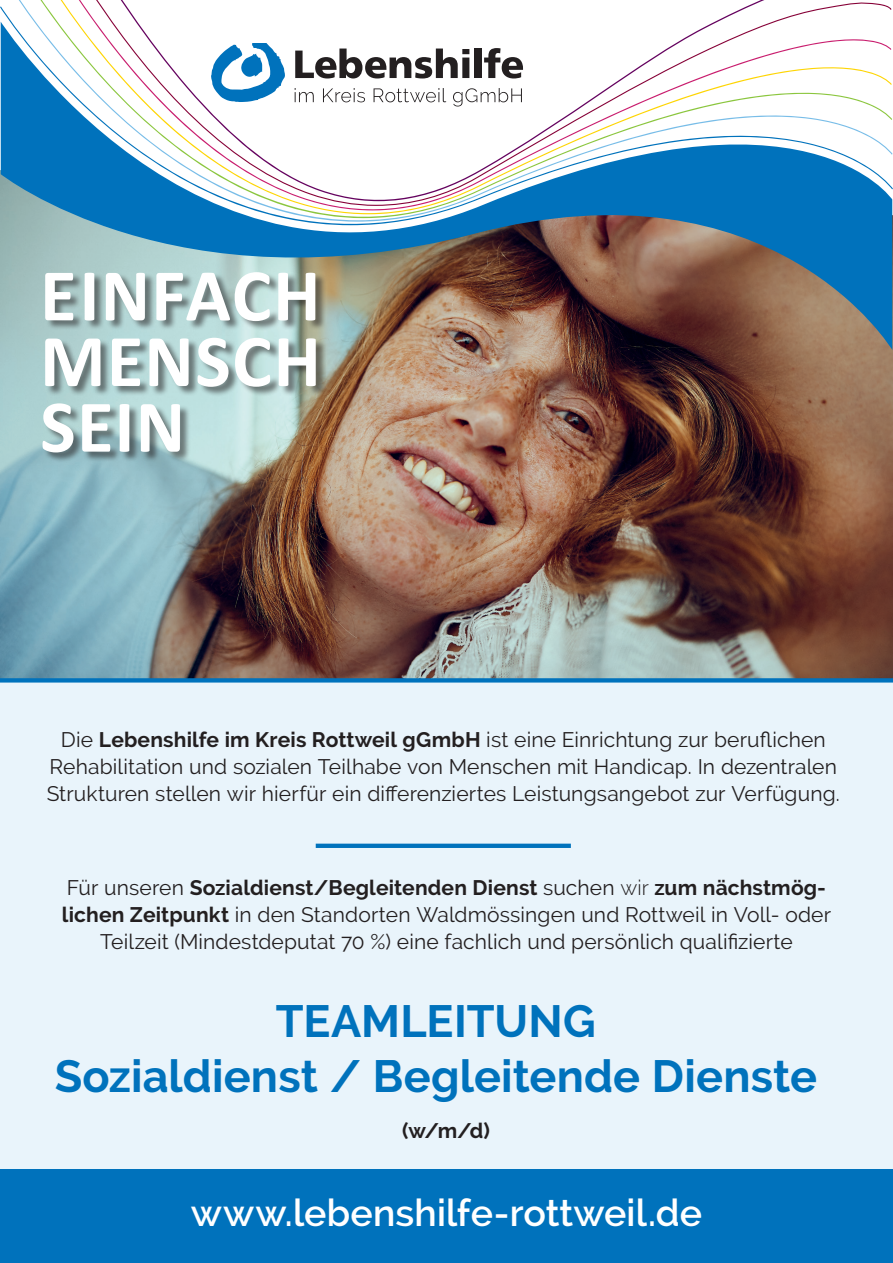
<style>
.page{position:relative;width:893px;height:1263px;background:#fff}
.page>*{position:absolute;margin:0;border:0;box-sizing:border-box;transform-origin:0 0}
.t1{font:700 45px/55.5px "Raleway";letter-spacing:.005em;color:#0072bc;text-align:center}
.t2{font:600 37.5px "Raleway";letter-spacing:.005em;color:#fff}
.t3{font:21px/27px "Raleway";letter-spacing:.005em;color:#231f20}
.t4{font:700 21px "Raleway";color:#231f20}
.s1{font-weight:700}
.s2{font-weight:300}
</style>
<div class="page">
<div style="left:0;top:682px;width:893px;height:487px;background:#e9f4fb"></div>
<div style="left:0;top:1169px;width:893px;height:94px;background:#0072bc"></div>
<img style="left:0;top:258px;width:893px;height:420px">
<svg style="left:1px;top:258px;width:891px;height:92px;background:#7f6f64"></svg>
<svg style="left:0;top:214px;width:892px;height:44px;background:#51809c"></svg>
<svg style="left:0;top:208px;width:891px;height:10px;background:#4693bf"></svg>
<svg style="left:0;top:0;width:891px;height:208px"></svg>
<svg style="left:0;top:678px;width:893px;height:4px;background:#0873b8"></svg>
<hr style="left:316px;top:844px;width:255px;height:4px;background:#0072bc">
<div style="left:43px;top:273px;width:283px;height:190px;background:#231f20;opacity:.54"></div>
<svg style="left:43px;top:403px;width:137px;height:49px"></svg>
<svg style="left:45px;top:338px;width:271px;height:49px"></svg>
<svg style="left:45px;top:272px;width:270px;height:49px"></svg>
<svg style="left:211px;top:43px;width:74px;height:59px"></svg>
<svg style="left:295px;top:49px;width:174px;height:29px"></svg>
<div style="left:474px;top:49px;width:7px;height:29px;background:#231f20"></div>
<svg style="left:484px;top:48px;width:39px;height:30px"></svg>
<svg style="left:295px;top:88px;width:19px;height:14px"></svg>
<svg style="left:323px;top:88px;width:42px;height:14px"></svg>
<svg style="left:374px;top:88px;width:72px;height:14px"></svg>
<svg style="left:453px;top:88px;width:69px;height:18px"></svg>
<p class="t3" style="left:61px;top:726px;width:767px">Die <span class="s1">Lebenshilfe im Kreis Rottweil gGmbH</span> ist eine Einrichtung zur beruflichen</p>
<p class="t3" style="left:47px;top:753px;width:795px">Rehabilitation und sozialen Teilhabe von Menschen mit Handicap. In dezentralen<br>Strukturen stellen wir hierfür ein differenziertes Leistungsangebot zur Verfügung.</p>
<p class="t3" style="left:62px;top:874px;width:771px;text-align:center">Für unseren <span class="s1">Sozialdienst/Begleitenden Dienst</span> suchen <span class="s2">wir</span> <span class="s1">zum nächstmög&shy;lichen Zeitpunkt</span> in den Standorten Waldmössingen und Rottweil in Voll- oder<br>Teilzeit (Mindestdeputat 70 %) eine fachlich und persönlich qualifizierte</p>
<p class="t1" style="left:55px;top:993px;width:764px">TEAMLEITUNG<br>Sozialdienst / Begleitende Dienste</p>
<p class="t4" style="left:402px;top:1119px;width:89px">(w/m/d)</p>
<p class="t2" style="left:191px;top:1191px;width:513px">www.lebenshilfe-rottweil.de</p>
</div>
